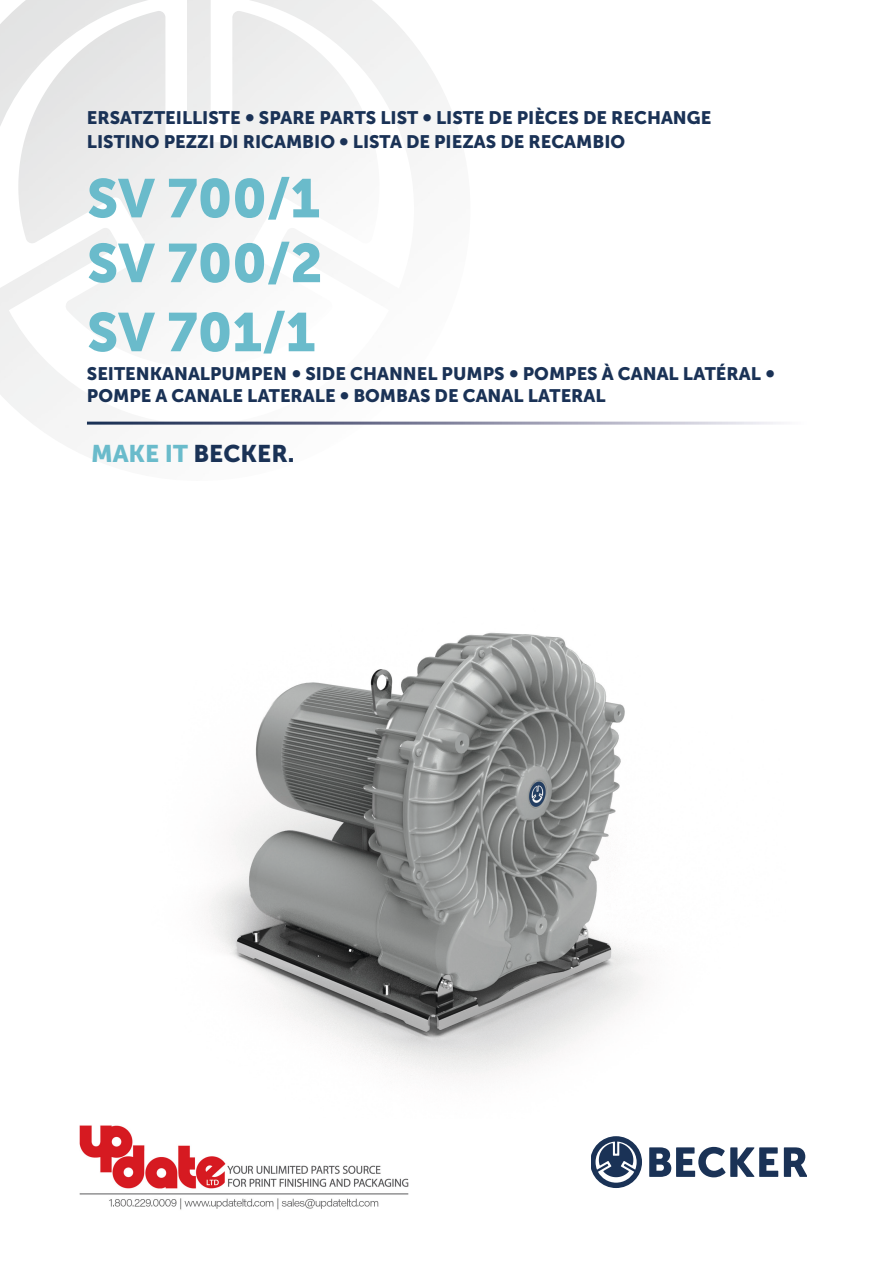
<style>
.page{position:relative;width:893px;height:1263px;background:#fff}
.page>*{position:absolute;margin:0;border:0;box-sizing:border-box;transform-origin:0 0}
.t1{font:54px/66.9px "Museo Sans 900";color:#6abbcb;text-align:justify}
.t2{font:24px "Museo Sans 900";color:#1a3256}
.t3{font:18px/24.8px "Museo Sans 900";color:#1a3256}
.s1{color:#6abbcb}
</style>
<div class="page">
<svg style="left:649px;top:1147px;width:129px;height:30px"></svg>
<svg style="left:784px;top:1147px;width:22px;height:30px"></svg>
<svg style="left:592px;top:1136px;width:50px;height:52px"></svg>
<img style="left:209px;top:632px;width:434px;height:448px">
<img style="left:79px;top:1125px;width:330px;height:85px">
<p class="t3" style="left:87px;top:105px;width:626px">ERSATZTEILLISTE ∞ SPARE PARTS LIST ∞ LISTE DE PIÈCES DE RECHANGE<br>LISTINO PEZZI DI RICAMBIO ∞ LISTA DE PIEZAS DE RECAMBIO</p>
<h1 class="t1" style="left:87px;top:165px;width:237px">SV 700/1<br>SV 700/2<br>SV 701/1</h1>
<p class="t3" style="left:87px;top:363px;width:689px;line-height:21.6px">SEITENKANALPUMPEN ∞ SIDE CHANNEL PUMPS ∞ POMPES À CANAL LATÉRAL ∞<br>POMPE A CANALE LATERALE ∞ BOMBAS DE CANAL LATERAL</p>
<h2 class="t2" style="left:91px;top:440px;width:205px"><span class="s1">MAKE IT</span> BECKER.</h2>
</div>
